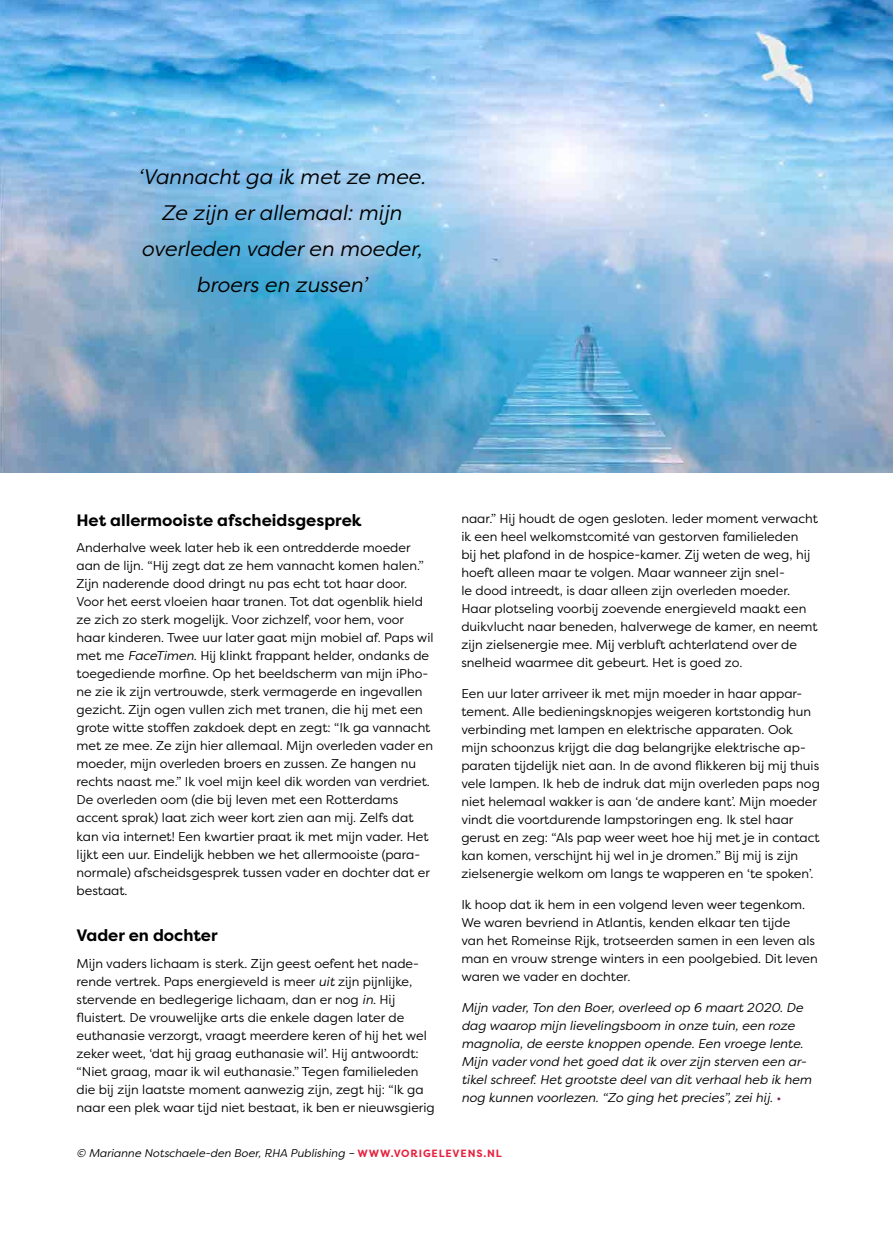
<style>
.page{position:relative;width:893px;height:1234px;background:#fff}
.page>*{position:absolute;margin:0;border:0;box-sizing:border-box;transform-origin:0 0}
.streamer{font:italic 21px/36px "Filson Pro";color:#000;text-align:center}
.kop_sub{font:700 16.5px "Filson Pro";color:#000}
.tekst{font:12.75px/18px "Filson Pro";color:#000}
.tekst-2{font:italic 12.75px/18px "Filson Pro";color:#000}
.copyright{font:italic 11.25px "Filson Pro";color:#000}
.s1{font-style:italic}
.s2{font-style:normal;color:#7b285f}
.s3{font-weight:700;font-style:normal;font-size:10.5px;color:#e6213e}
</style>
<div class="page">
<img style="left:0;top:0;width:893px;height:472px">
<p class="streamer" style="left:138px;top:157px;width:289px">‘Vannacht ga ik met ze mee.<br>Ze zijn er allemaal: mijn overleden vader en moeder, broers en zussen’</p>
<p class="kop_sub" style="left:77px;top:509px;width:287px">Het allermooiste afscheidsgesprek</p>
<p class="tekst" style="left:77px;top:538px;width:359px">Anderhalve week later heb ik een ontredderde moeder aan de lijn. “Hij zegt dat ze hem vannacht komen halen.” Zijn naderende dood dringt nu pas echt tot haar door.<br>Voor het eerst vloeien haar tranen. Tot dat ogenblik hield ze zich zo sterk mogelijk. Voor zichzelf, voor hem, voor haar kinderen. Twee uur later gaat mijn mobiel af. Paps wil met me <span class="s1">FaceTimen</span>. Hij klinkt frappant helder, ondanks de toegediende morfine. Op het beeldscherm van mijn iPho&shy;ne zie ik zijn vertrouwde, sterk vermagerde en ingevallen gezicht. Zijn ogen vullen zich met tranen, die hij met een grote witte stoffen zakdoek dept en zegt: “Ik ga vannacht met ze mee. Ze zijn hier allemaal. Mijn overleden vader en moeder, mijn overleden broers en zussen. Ze hangen nu rechts naast me.” Ik voel mijn keel dik worden van verdriet.<br>De overleden oom (die bij leven met een Rotterdams accent sprak) laat zich weer kort zien aan mij. Zelfs dat kan via internet! Een kwartier praat ik met mijn vader. Het lijkt een uur. Eindelijk hebben we het allermooiste (para&shy;normale) afscheidsgesprek tussen vader en dochter dat er bestaat.</p>
<p class="kop_sub" style="left:77px;top:924px;width:143px">Vader en dochter</p>
<p class="tekst" style="left:77px;top:953px;width:360px">Mijn vaders lichaam is sterk. Zijn geest oefent het nade&shy;rende vertrek. Paps energieveld is meer <span class="s1">uit</span> zijn pijnlijke, stervende en bedlegerige lichaam, dan er nog <span class="s1">in</span>. Hij fluistert. De vrouwelijke arts die enkele dagen later de euthanasie verzorgt, vraagt meerdere keren of hij het wel zeker weet, ‘dat hij graag euthanasie wil’. Hij antwoordt: “Niet graag, maar ik wil euthanasie.” Tegen familieleden die bij zijn laatste moment aanwezig zijn, zegt hij: “Ik ga naar een plek waar tijd niet bestaat, ik ben er nieuwsgierig</p>
<p class="tekst" style="left:461px;top:509px;width:358px">naar.” Hij houdt de ogen gesloten. Ieder moment verwacht ik een heel welkomstcomité van gestorven familieleden<br>bij het plafond in de hospice-kamer. Zij weten de weg, hij hoeft alleen maar te volgen. Maar wanneer zijn snel-<br>le dood intreedt, is daar alleen zijn overleden moeder.<br>Haar plotseling voorbij zoevende energieveld maakt een duikvlucht naar beneden, halverwege de kamer, en neemt zijn zielsenergie mee. Mij verbluft achterlatend over de snelheid waarmee dit gebeurt. Het is goed zo.</p>
<p class="tekst" style="left:461px;top:684px;width:360px">Een uur later arriveer ik met mijn moeder in haar appar&shy;tement. Alle bedieningsknopjes weigeren kortstondig hun verbinding met lampen en elektrische apparaten. Ook mijn schoonzus krijgt die dag belangrijke elektrische ap&shy;paraten tijdelijk niet aan. In de avond flikkeren bij mij thuis vele lampen. Ik heb de indruk dat mijn overleden paps nog niet helemaal wakker is aan ‘de andere kant’. Mijn moeder vindt die voortdurende lampstoringen eng. Ik stel haar gerust en zeg: “Als pap weer weet hoe hij met je in contact kan komen, verschijnt hij wel in je dromen.” Bij mij is zijn zielsenergie welkom om langs te wapperen en ‘te spoken’.</p>
<p class="tekst" style="left:461px;top:894px;width:358px">Ik hoop dat ik hem in een volgend leven weer tegenkom.<br>We waren bevriend in Atlantis, kenden elkaar ten tijde<br>van het Romeinse Rijk, trotseerden samen in een leven als man en vrouw strenge winters in een poolgebied. Dit leven waren we vader en dochter.</p>
<p class="tekst-2" style="left:461px;top:997px;width:352px">Mijn vader, Ton den Boer, overleed op 6 maart 2020. De dag waarop mijn lievelingsboom in onze tuin, een roze magnolia, de eerste knoppen opende. Een vroege lente.<br>Mijn vader vond het goed dat ik over zijn sterven een ar&shy;tikel schreef. Het grootste deel van dit verhaal heb ik hem nog kunnen voorlezen. “Zo ging het precies”, zei hij. <span class="s2">•</span></p>
<p class="copyright" style="left:77px;top:1145px;width:427px">© Marianne Notschaele-den Boer, RHA Publishing – <span class="s3">WWW.VORIGELEVENS.NL</span></p>
</div>
